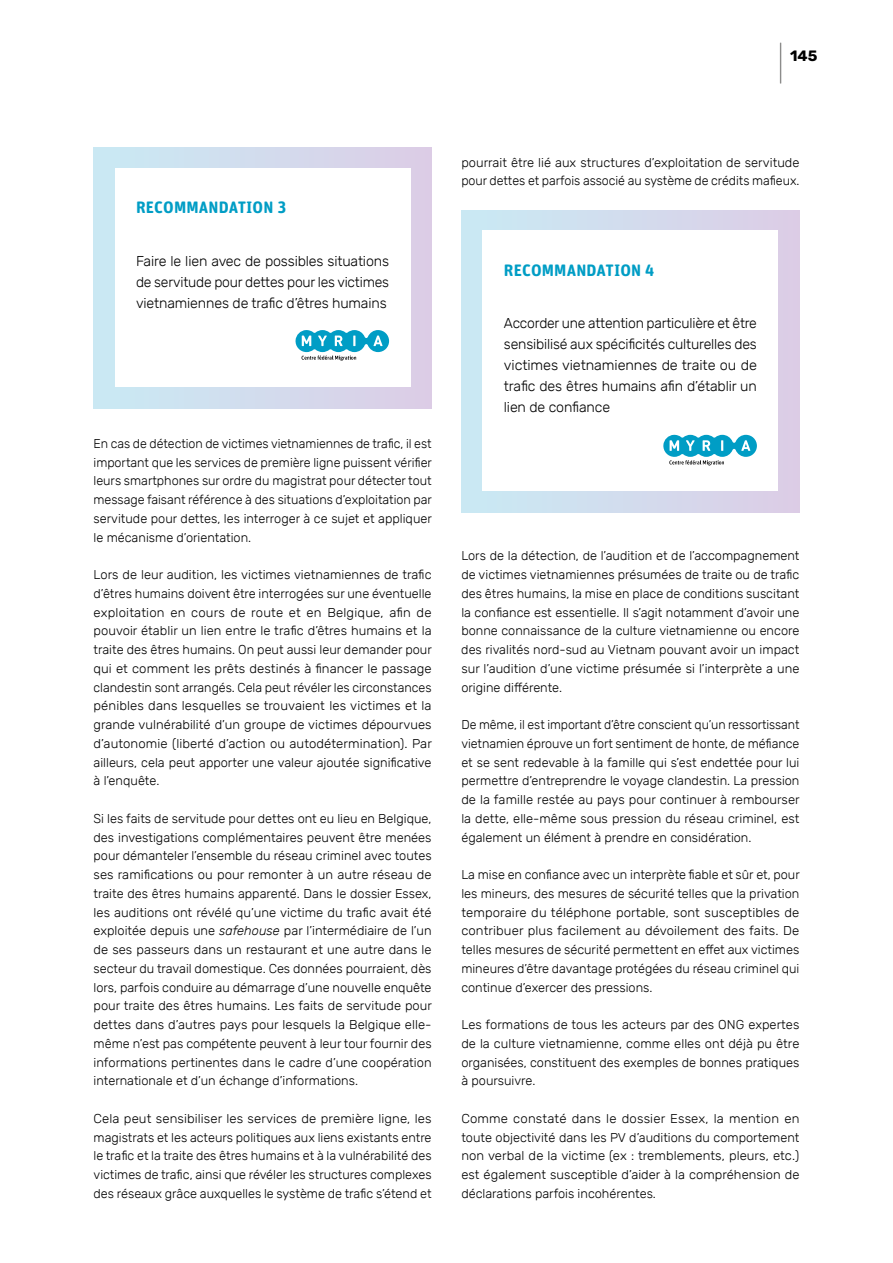
<style>
.page{position:relative;width:893px;height:1263px;background:#fff}
.page>*{position:absolute;margin:0;border:0;box-sizing:border-box;transform-origin:0 0}
.t1{font:300 37.5px "Rubik";color:#575756;scale:.4 1}
.t2{font:700 16.5px "Unit Rounded OT";letter-spacing:.01em;color:#009dc5}
.t3{font:700 15px "Rubik";color:#000}
.t4{font:300 14.25px/21px "Rubik";letter-spacing:-.01em;color:#000;text-align:justify}
.t5{font:300 12.75px/18.8px "Rubik";color:#000;text-align:justify}
.s1{font-style:italic}
</style>
<div class="page">
<svg style="left:94px;top:148px;width:338px;height:260px;background:#d3dbed"></svg>
<div style="left:115px;top:168px;width:295px;height:218px;background:#fff"></div>
<svg style="left:295px;top:330px;width:94px;height:31px"></svg>
<div style="left:461px;top:210px;width:338px;height:302px;background:linear-gradient(to right,#cbebf5,#decfe7)"></div>
<div style="left:483px;top:231px;width:295px;height:260px;background:#fff"></div>
<svg style="left:663px;top:435px;width:94px;height:30px"></svg>
<p class="t2" style="left:136px;top:197px;width:152px">RECOMMANDATION 3</p>
<p class="t4" style="left:136px;top:251px;width:255px">Faire le lien avec de possibles situations de servitude pour dettes pour les victimes vietnamiennes de trafic d’êtres humains</p>
<p class="t5" style="left:94px;top:434px;width:340px">En cas de détection de victimes vietnamiennes de trafic, il est important que les services de première ligne puissent vérifier leurs smartphones sur ordre du magistrat pour détecter tout message faisant référence à des situations d’exploitation par servitude pour dettes, les interroger à ce sujet et appliquer le mécanisme d’orientation.</p>
<p class="t5" style="left:94px;top:566px;width:340px">Lors de leur audition, les victimes vietnamiennes de trafic d’êtres humains doivent être interrogées sur une éventuelle exploitation en cours de route et en Belgique, afin de pouvoir établir un lien entre le trafic d’êtres humains et la traite des êtres humains. On peut aussi leur demander pour qui et comment les prêts destinés à financer le passage clandestin sont arrangés. Cela peut révéler les circonstances pénibles dans lesquelles se trouvaient les victimes et la grande vulnérabilité d’un groupe de victimes dépourvues d’autonomie (liberté d’action ou autodétermination). Par ailleurs, cela peut apporter une valeur ajoutée significative à l’enquête.</p>
<p class="t5" style="left:94px;top:809px;width:340px">Si les faits de servitude pour dettes ont eu lieu en Belgique, des investigations complémentaires peuvent être menées pour démanteler l’ensemble du réseau criminel avec toutes ses ramifications ou pour remonter à un autre réseau de traite des êtres humains apparenté. Dans le dossier Essex, les auditions ont révélé qu’une victime du trafic avait été exploitée depuis une <span class="s1">safehouse</span> par l’intermédiaire de l’un de ses passeurs dans un restaurant et une autre dans le secteur du travail domestique. Ces données pourraient, dès lors, parfois conduire au démarrage d’une nouvelle enquête pour traite des êtres humains. Les faits de servitude pour dettes dans d’autres pays pour lesquels la Belgique elle&shy;même n’est pas compétente peuvent à leur tour fournir des informations pertinentes dans le cadre d’une coopération internationale et d’un échange d’informations.</p>
<p class="t5" style="left:94px;top:1109px;width:340px">Cela peut sensibiliser les services de première ligne, les magistrats et les acteurs politiques aux liens existants entre le trafic et la traite des êtres humains et à la vulnérabilité des victimes de trafic, ainsi que révéler les structures complexes des réseaux grâce auxquelles le système de trafic s’étend et</p>
<h1 class="t1" style="left:779px;top:42px;width:10px">|</h1>
<p class="t3" style="left:790px;top:47px;width:29px">145</p>
<p class="t5" style="left:461px;top:153px;width:340px">pourrait être lié aux structures d’exploitation de servitude pour dettes et parfois associé au système de crédits mafieux.</p>
<p class="t2" style="left:504px;top:260px;width:152px">RECOMMANDATION 4</p>
<p class="t4" style="left:504px;top:313px;width:255px">Accorder une attention particulière et être sensibilisé aux spécificités culturelles des victimes vietnamiennes de traite ou de trafic des êtres humains afin d’établir un lien de confiance</p>
<p class="t5" style="left:461px;top:547px;width:340px">Lors de la détection, de l’audition et de l’accompagnement de victimes vietnamiennes présumées de traite ou de trafic des êtres humains, la mise en place de conditions suscitant la confiance est essentielle. Il s’agit notamment d’avoir une bonne connaissance de la culture vietnamienne ou encore des rivalités nord-sud au Vietnam pouvant avoir un impact sur l’audition d’une victime présumée si l’interprète a une origine différente.</p>
<p class="t5" style="left:461px;top:716px;width:340px">De même, il est important d’être conscient qu’un ressortissant vietnamien éprouve un fort sentiment de honte, de méfiance et se sent redevable à la famille qui s’est endettée pour lui permettre d’entreprendre le voyage clandestin. La pression de la famille restée au pays pour continuer à rembourser la dette, elle-même sous pression du réseau criminel, est également un élément à prendre en considération.</p>
<p class="t5" style="left:461px;top:866px;width:340px">La mise en confiance avec un interprète fiable et sûr et, pour les mineurs, des mesures de sécurité telles que la privation temporaire du téléphone portable, sont susceptibles de contribuer plus facilement au dévoilement des faits. De telles mesures de sécurité permettent en effet aux victimes mineures d’être davantage protégées du réseau criminel qui continue d’exercer des pressions.</p>
<p class="t5" style="left:461px;top:1016px;width:340px">Les formations de tous les acteurs par des ONG expertes de la culture vietnamienne, comme elles ont déjà pu être organisées, constituent des exemples de bonnes pratiques à poursuivre.</p>
<p class="t5" style="left:461px;top:1109px;width:340px">Comme constaté dans le dossier Essex, la mention en toute objectivité dans les PV d’auditions du comportement non verbal de la victime (ex : tremblements, pleurs, etc.) est également susceptible d’aider à la compréhension de déclarations parfois incohérentes.</p>
</div>
